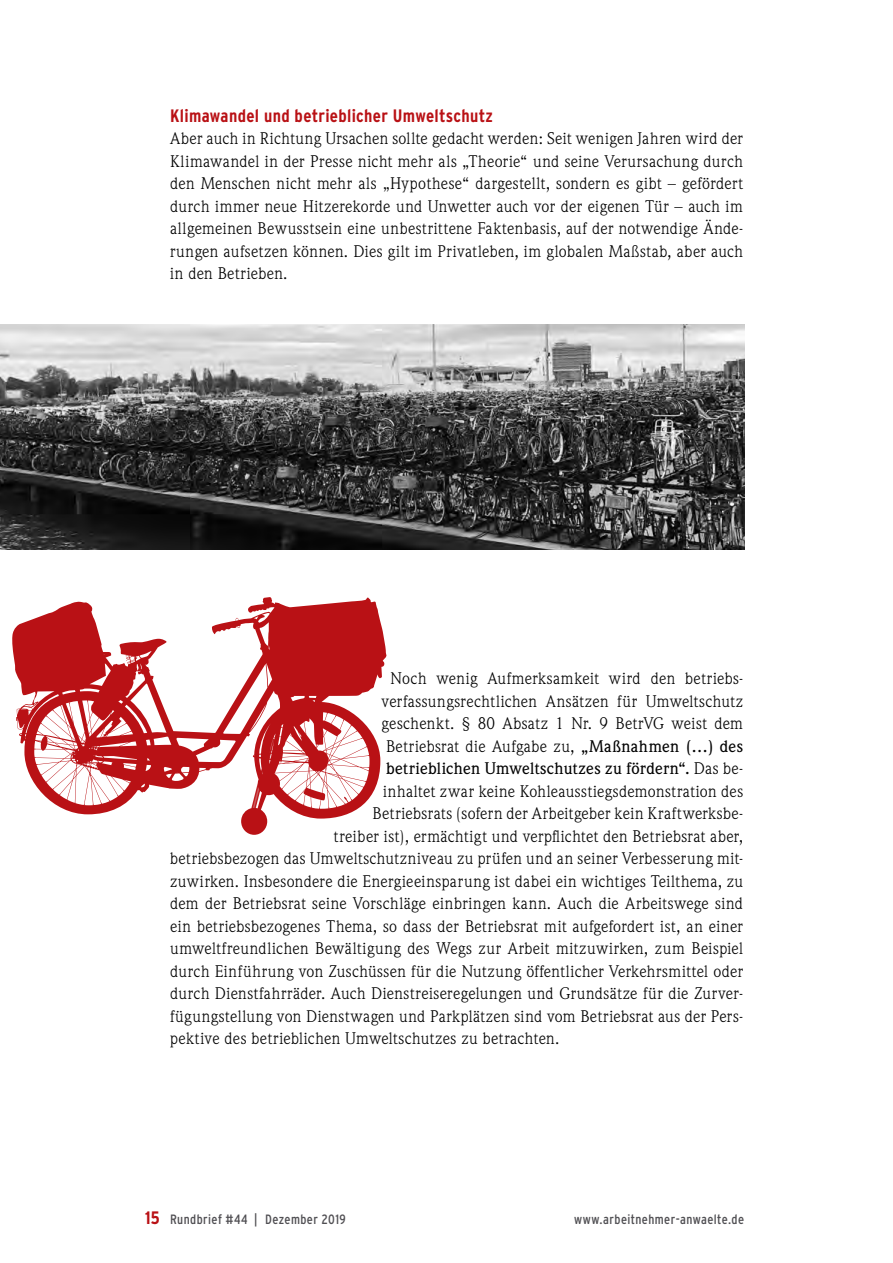
<style>
.page{position:relative;width:893px;height:1263px;background:#fff}
.page>*{position:absolute;margin:0;border:0;box-sizing:border-box;transform-origin:0 0}
.ÜberschriftenText_ro{font:700 condensed 18px "Interstate";letter-spacing:.015em;color:#b91115}
.Fließ{font:16.5px/22.5px "Weidemann";letter-spacing:.02em;color:#000;text-align:justify}
.Fließ-2{font:500 16.5px "Weidemann";letter-spacing:.01em;color:#000}
.UNTENrechts{font:condensed 13.5px "Interstate";letter-spacing:.03em;color:#504f53}
.Bildunterschriften{font:condensed 13.5px "Interstate";letter-spacing:.03em;color:#504f53}
.s1{font-weight:500}
.s2{font-weight:400}
</style>
<div class="page">
<img style="left:0;top:324px;width:744px;height:225px">
<svg style="left:12px;top:597px;width:375px;height:238px"></svg>
<p class="ÜberschriftenText_ro" style="left:170px;top:105px;width:324px">Klimawandel und betrieblicher Umweltschutz</p>
<p class="Fließ" style="left:170px;top:127px;width:575px">Aber auch in Richtung Ursachen sollte gedacht werden: Seit wenigen Jahren wird der Klimawandel in der Presse nicht mehr als „Theorie“ und seine Verursachung durch den Menschen nicht mehr als „Hypothese“ dargestellt, sondern es gibt – gefördert durch immer neue Hitzerekorde und Unwetter auch vor der eigenen Tür – auch im allgemeinen Bewusstsein eine unbestrittene Faktenbasis, auf der notwendige Ände&shy;rungen aufsetzen können. Dies gilt im Privatleben, im globalen Maßstab, aber auch in den Betrieben.</p>
<p class="Fließ" style="left:391px;top:667px;width:354px">Noch wenig Aufmerksamkeit wird den betriebs-</p>
<p class="Fließ" style="left:382px;top:689px;width:363px">verfassungsrechtlichen Ansätzen für Umweltschutz</p>
<p class="Fließ" style="left:382px;top:712px;width:363px">geschenkt. § 80 Absatz 1 Nr. 9 BetrVG weist dem</p>
<p class="Fließ" style="left:386px;top:734px;width:359px">Betriebsrat die Aufgabe zu, <span class="s1">„Maßnahmen (…) des</span></p>
<p class="Fließ-2" style="left:386px;top:759px;width:359px">betrieblichen Umweltschutzes zu fördern“. <span class="s2">Das be-</span></p>
<p class="Fließ" style="left:383px;top:779px;width:362px">inhaltet zwar keine Kohleausstiegsdemonstration des</p>
<p class="Fließ" style="left:373px;top:802px;width:372px">Betriebsrats (sofern der Arbeitgeber kein Kraftwerksbe-</p>
<p class="Fließ" style="left:334px;top:824px;width:411px">treiber ist), ermächtigt und verpflichtet den Betriebsrat aber,</p>
<p class="Fließ" style="left:170px;top:847px;width:575px">betriebsbezogen das Umweltschutzniveau zu prüfen und an seiner Verbesserung mit-</p>
<p class="Fließ" style="left:170px;top:869px;width:575px">zuwirken. Insbesondere die Energieeinsparung ist dabei ein wichtiges Teilthema, zu</p>
<p class="Fließ" style="left:170px;top:892px;width:574px">dem der Betriebsrat seine Vorschläge einbringen kann. Auch die Arbeitswege sind</p>
<p class="Fließ" style="left:170px;top:914px;width:574px">ein betriebsbezogenes Thema, so dass der Betriebsrat mit aufgefordert ist, an einer</p>
<p class="Fließ" style="left:170px;top:937px;width:574px">umweltfreundlichen Bewältigung des Wegs zur Arbeit mitzuwirken, zum Beispiel</p>
<p class="Fließ" style="left:170px;top:959px;width:575px">durch Einführung von Zuschüssen für die Nutzung öffentlicher Verkehrsmittel oder</p>
<p class="Fließ" style="left:170px;top:982px;width:575px">durch Dienstfahrräder. Auch Dienstreiseregelungen und Grundsätze für die Zurver-</p>
<p class="Fließ" style="left:170px;top:1004px;width:575px">fügungstellung von Dienstwagen und Parkplätzen sind vom Betriebsrat aus der Pers-</p>
<p class="Fließ" style="left:170px;top:1027px;width:391px">pektive des betrieblichen Umweltschutzes zu betrachten.</p>
<p class="ÜberschriftenText_ro" style="left:145px;top:1208px;width:16px">15</p>
<p class="Bildunterschriften" style="left:170px;top:1212px;width:177px">Rundbrief #44 | Dezember 2019</p>
<p class="UNTENrechts" style="left:574px;top:1212px;width:172px">www.arbeitnehmer-anwaelte.de</p>
</div>
